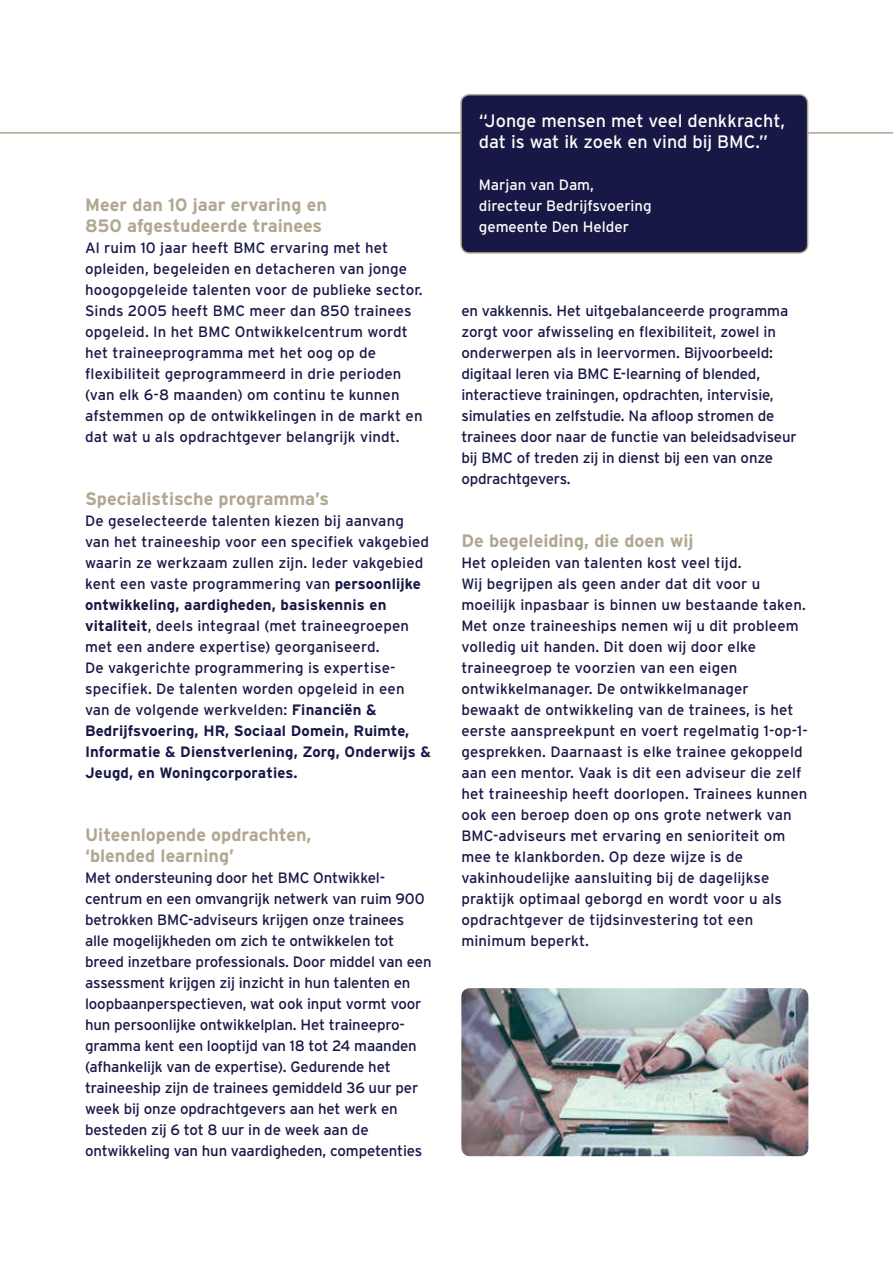
<style>
.page{position:relative;width:893px;height:1263px;background:#fff}
.page>*{position:absolute;margin:0;border:0;box-sizing:border-box;transform-origin:0 0}
.t1{font:700 18px/21px "Interstate";color:#b0a891}
.t2{font:18px/21px "Interstate";color:#fffdfb}
.t3{font:15px/21px "Interstate";color:#171846}
.t4{font:15px/21px "Interstate";color:#fffdfb}
.s1{font-weight:700}
</style>
<div class="page">
<hr style="left:0;top:132px;width:893px;height:2px;background:#b0a891">
<div style="left:461px;top:95px;width:347px;height:158px;background:#171846;border-radius:9px"></div>
<div style="left:460px;top:94px;width:348px;height:160px;border:2px solid #b0a891;border-radius:9px"></div>
<img style="left:461px;top:988px;width:347px;height:168px">
<p class="t1" style="left:85px;top:194px;width:243px">Meer dan 10 jaar ervaring en<br>850 afgestudeerde trainees</p>
<p class="t3" style="left:85px;top:237px;width:339px">Al ruim 10 jaar heeft BMC ervaring met het opleiden, begeleiden en detacheren van jonge hoogopgeleide talenten voor de publieke sector.<br>Sinds 2005 heeft BMC meer dan 850 trainees opgeleid. In het BMC Ontwikkelcentrum wordt het traineeprogramma met het oog op de flexibiliteit geprogrammeerd in drie perioden (van elk 6-8 maanden) om continu te kunnen afstemmen op de ontwikkelingen in de markt en dat wat u als opdrachtgever belangrijk vindt.</p>
<p class="t1" style="left:85px;top:488px;width:246px">Specialistische programma’s</p>
<p class="t3" style="left:85px;top:510px;width:347px">De geselecteerde talenten kiezen bij aanvang van het traineeship voor een specifiek vakgebied waarin ze werkzaam zullen zijn. Ieder vakgebied kent een vaste programmering van <span class="s1">persoonlijke ontwikkeling, aardigheden, basiskennis en vitaliteit</span>, deels integraal (met traineegroepen met een andere expertise) georganiseerd.<br>De vakgerichte programmering is expertise&shy;specifiek. De talenten worden opgeleid in een van de volgende werkvelden: <span class="s1">Financiën &amp; Bedrijfsvoering, HR, Sociaal Domein, Ruimte, Informatie &amp; Dienstverlening, Zorg, Onderwijs &amp; Jeugd, en Woningcorporaties.</span></p>
<p class="t1" style="left:85px;top:824px;width:228px">Uiteenlopende opdrachten, ‘blended learning’</p>
<p class="t3" style="left:85px;top:867px;width:348px">Met ondersteuning door het BMC Ontwikkel&shy;centrum en een omvangrijk netwerk van ruim 900 betrokken BMC-adviseurs krijgen onze trainees alle mogelijkheden om zich te ontwikkelen tot breed inzetbare professionals. Door middel van een assessment krijgen zij inzicht in hun talenten en loopbaanperspectieven, wat ook input vormt voor hun persoonlijke ontwikkelplan. Het traineepro&shy;gramma kent een looptijd van 18 tot 24 maanden (afhankelijk van de expertise). Gedurende het traineeship zijn de trainees gemiddeld 36 uur per week bij onze opdrachtgevers aan het werk en besteden zij 6 tot 8 uur in de week aan de ontwikkeling van hun vaardigheden, competenties</p>
<p class="t2" style="left:479px;top:110px;width:308px">“Jonge mensen met veel denkkracht, dat is wat ik zoek en vind bij BMC.”</p>
<p class="t4" style="left:479px;top:174px;width:174px">Marjan van Dam, directeur Bedrijfsvoering gemeente Den Helder</p>
<p class="t3" style="left:461px;top:300px;width:337px">en vakkennis. Het uitgebalanceerde programma zorgt voor afwisseling en flexibiliteit, zowel in onderwerpen als in leervormen. Bijvoorbeeld: digitaal leren via BMC E-learning of blended, interactieve trainingen, opdrachten, intervisie, simulaties en zelfstudie. Na afloop stromen de trainees door naar de functie van beleidsadviseur bij BMC of treden zij in dienst bij een van onze opdrachtgevers.</p>
<p class="t1" style="left:461px;top:530px;width:234px">De begeleiding, die doen wij</p>
<p class="t3" style="left:461px;top:552px;width:348px">Het opleiden van talenten kost veel tijd.<br>Wij begrijpen als geen ander dat dit voor u moeilijk inpasbaar is binnen uw bestaande taken.<br>Met onze traineeships nemen wij u dit probleem volledig uit handen. Dit doen wij door elke traineegroep te voorzien van een eigen ontwikkelmanager. De ontwikkelmanager bewaakt de ontwikkeling van de trainees, is het eerste aanspreekpunt en voert regelmatig 1-op-1- gesprekken. Daarnaast is elke trainee gekoppeld aan een mentor. Vaak is dit een adviseur die zelf het traineeship heeft doorlopen. Trainees kunnen ook een beroep doen op ons grote netwerk van BMC-adviseurs met ervaring en senioriteit om mee te klankborden. Op deze wijze is de vakinhoudelijke aansluiting bij de dagelijkse praktijk optimaal geborgd en wordt voor u als opdrachtgever de tijdsinvestering tot een minimum beperkt.</p>
</div>
